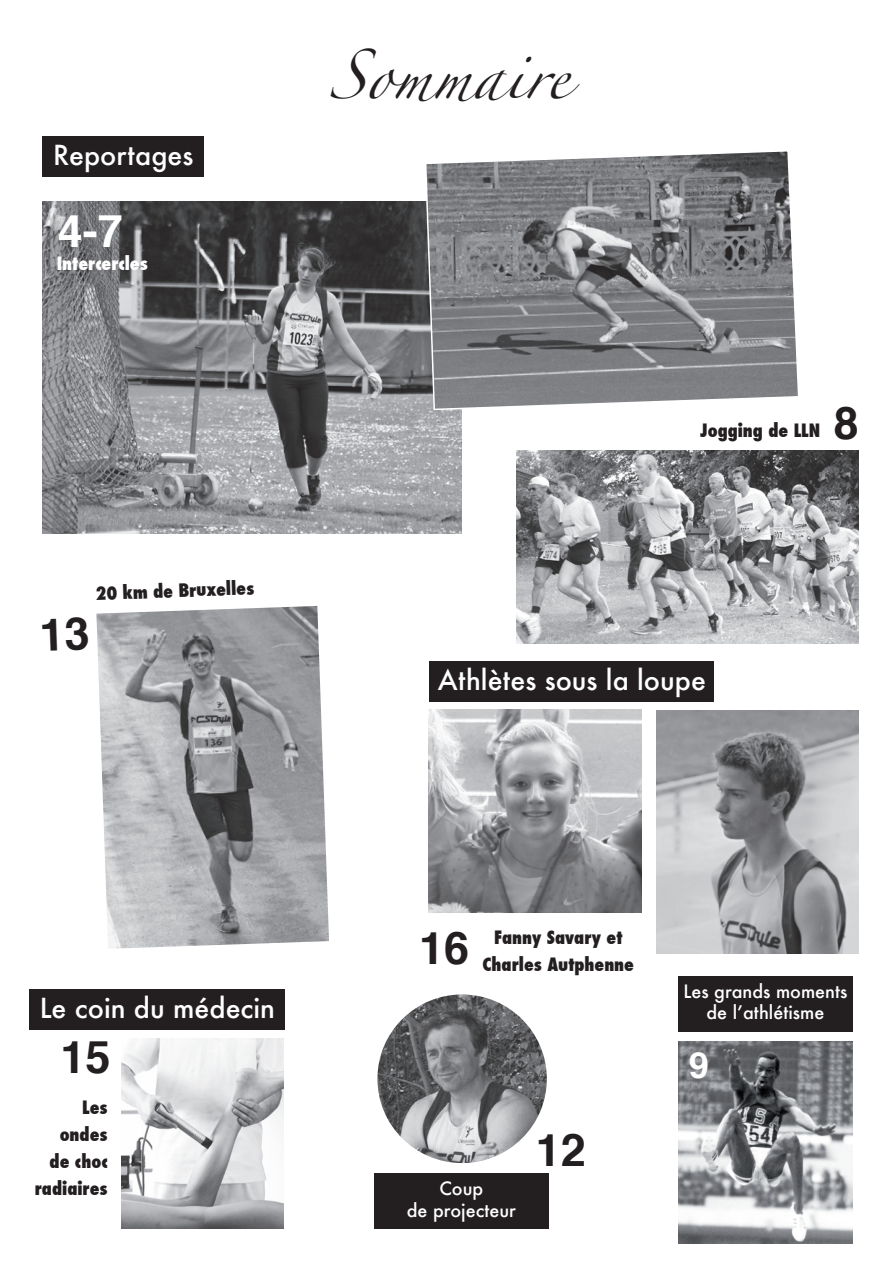
<style>
.page{position:relative;width:893px;height:1263px;background:#fff}
.page>*{position:absolute;margin:0;border:0;box-sizing:border-box;transform-origin:0 0}
.t1{font:45px "Zapfino";color:#231f20}
.t2{font:700 45px "Helvetica";color:#231f20}
.t3{font:700 45px "Helvetica";color:#fff}
.t4{font:700 36px "Helvetica";color:#fff}
.t5{font:500 27px "Futura";color:#fff}
.t6{font:800 condensed 18px/27px "Futura";color:#231f20;text-align:right}
.t7{font:500 18px/21.6px "Futura";color:#fff;text-align:center}
.t8{font:800 condensed 18px "Futura";color:#fff}
</style>
<div class="page">
<div style="left:43px;top:136px;width:161px;height:40px;background:#231f20"></div>
<img style="left:657px;top:711px;width:202px;height:243px">
<img style="left:429px;top:710px;width:212px;height:203px">
<div style="left:429px;top:661px;width:285px;height:41px;background:#231f20"></div>
<img style="left:121px;top:1039px;width:163px;height:189px">
<div style="left:30px;top:990px;width:255px;height:40px;background:#231f20"></div>
<img style="left:678px;top:1042px;width:175px;height:202px">
<div style="left:678px;top:976px;width:175px;height:55px;background:#231f20"></div>
<img style="left:43px;top:202px;width:418px;height:332px">
<img style="left:96px;top:606px;width:233px;height:343px">
<img style="left:377px;top:994px;width:170px;height:169px;border-radius:85px">
<div style="left:374px;top:1174px;width:175px;height:55px;background:#231f20"></div>
<img style="left:517px;top:451px;width:342px;height:193px">
<svg style="left:424px;top:151px;width:374px;height:260px;background:#86888a"></svg>
<h3 class="t5" style="left:53px;top:136px;width:142px">Reportages</h3>
<h1 class="t3" style="left:58px;top:195px;width:67px">4-7</h1>
<p class="t8" style="left:57px;top:251px;width:93px">Intercercles</p>
<p class="t6" style="left:95px;top:580px;width:160px;rotate:-2deg">20 km de Bruxelles</p>
<h1 class="t1" style="left:328px;top:57px;width:242px">Sommaire</h1>
<p class="t6" style="left:701px;top:417px;width:121px">Jogging de LLN</p>
<h1 class="t2" style="left:834px;top:387px;width:27px">8</h1>
<h3 class="t5" style="left:438px;top:661px;width:270px">Athlètes sous la loupe</h3>
<h3 class="t5" style="left:40px;top:990px;width:237px">Le coin du médecin</h3>
<h1 class="t2" style="left:60px;top:1021px;width:52px">15</h1>
<p class="t6" style="left:35px;top:1094px;width:74px">Les ondes<br>de choc radiaires</p>
<h1 class="t2" style="left:419px;top:912px;width:52px">16</h1>
<p class="t6" style="left:494px;top:924px;width:130px">Fanny Savary et</p>
<p class="t6" style="left:483px;top:951px;width:153px">Charles Autphenne</p>
<h1 class="t2" style="left:536px;top:1113px;width:52px">12</h1>
<p class="t7" style="left:407px;top:1177px;width:111px">Coup<br>de projecteur</p>
<p class="t7" style="left:683px;top:980px;width:165px">Les grands moments de l’athlétisme</p>
<h2 class="t4" style="left:689px;top:1037px;width:22px">9</h2>
</div>
